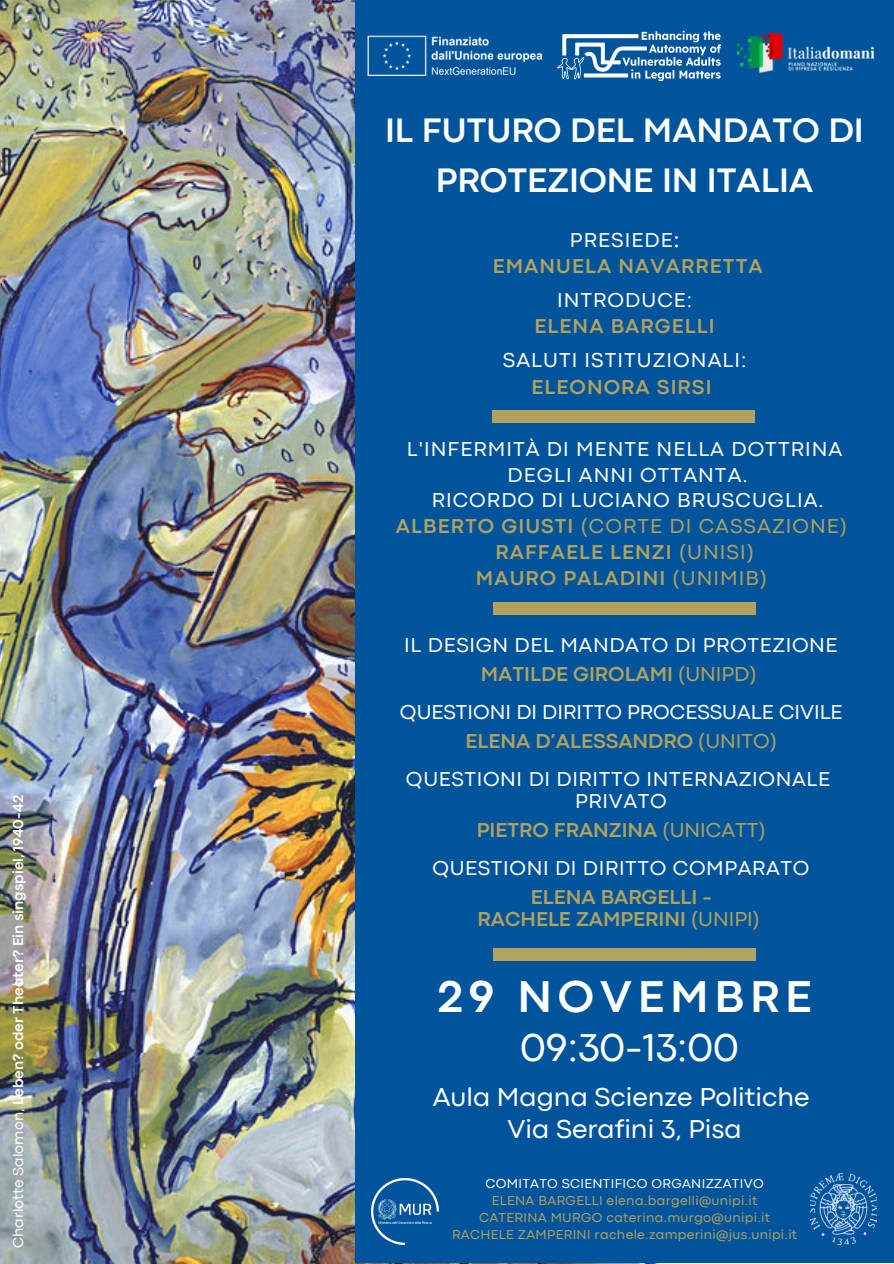
<style>
.page{position:relative;width:894px;height:1264px;background:#fff}
.page>*{position:absolute;margin:0;border:0;box-sizing:border-box;transform-origin:0 0}
.t1{font:700 46.5px "Codec Pro";letter-spacing:.125em;color:#fff}
.t2{font:40.5px "Codec Pro";color:#fff}
.t3{font:700 35.4px/49.5px "Codec Pro";color:#fff;text-align:center}
.t4{font:27px/31.5px "Codec Pro";color:#fff;text-align:center}
.t5{font:21px/25.8px "Codec Pro";letter-spacing:.05em;color:#fff;text-align:center}
.t6{font:700 21px/21.9px "Codec Pro";color:#b1a25d;text-align:center}
.t7{font:21px/21.9px "Codec Pro";letter-spacing:.03em;color:#fff;text-align:center}
.t8{font:700 21px/26.4px "Codec Pro";letter-spacing:.05em;color:#b1a25d;text-align:center}
.t9{font:21px "Codec Pro";color:#fff}
.t10{font:700 15px "Codec Pro";color:#fff}
.t11{font:13.5px "Codec Pro";letter-spacing:.025em;color:#b1a25d}
.t12{font:13.5px "Codec Pro";letter-spacing:.025em;color:#fff}
.s1{font-weight:400}
.s2{font-weight:400;color:#fff}
.s3{color:#fff}
.s4{font-weight:700;color:#b1a25d}
.s5{color:#b1a25d}
</style>
<div class="page">
<img style="left:0;top:0;width:659px;height:1263px">
<div style="left:355px;top:0;width:538px;height:1262px;background:#00549c"></div>
<div style="left:493px;top:602px;width:262px;height:13px;background:#b1a25d"></div>
<img style="left:737px;top:32px;width:138px;height:42px">
<div style="left:492px;top:410px;width:262px;height:13px;background:#b1a25d"></div>
<div style="left:493px;top:948px;width:262px;height:13px;background:#b1a25d"></div>
<img style="left:557px;top:31px;width:164px;height:50px">
<img style="left:810px;top:1173px;width:66px;height:71px">
<img style="left:367px;top:35px;width:176px;height:41px">
<img style="left:371px;top:1178px;width:67px;height:66px">
<p class="t10" style="left:13px;top:1247px;width:454px;rotate:-90deg"><span class="s1">Charlotte Salomon,</span> Leben? oder Theater? Ein singspiel, 1940-42</p>
<p class="t3" style="left:385px;top:108px;width:480px">IL FUTURO DEL MANDATO DI<br>PROTEZIONE IN ITALIA</p>
<h1 class="t8" style="left:492px;top:228px;width:271px"><span class="s2">PRESIEDE</span><span class="s3">:<br></span>EMANUELA NAVARRETTA</h1>
<h2 class="t8" style="left:534px;top:288px;width:181px"><span class="s2">INTRODUCE:<br></span>ELENA BARGELLI</h2>
<h4 class="t5" style="left:502px;top:348px;width:245px;line-height:26.4px">SALUTI ISTITUZIONALI:<br><span class="s4">ELEONORA SIRSI</span></h4>
<p class="t5" style="left:396px;top:437px;width:452px">L'INFERMITÀ DI MENTE NELLA DOTTRINA<br>DEGLI ANNI OTTANTA.<br>RICORDO DI LUCIANO BRUSCUGLIA.<br><span class="s4">ALBERTO GIUSTI</span> <span class="s5">(CORTE DI CASSAZIONE)<br></span><span class="s4">RAFFAELE LENZI</span> <span class="s5">(UNISI)<br></span><span class="s4">MAURO PALADINI</span> <span class="s5">(UNIMIB)</span></p>
<h6 class="t7" style="left:404px;top:635px;width:434px">IL DESIGN DEL MANDATO DI PROTEZIONE</h6>
<p class="t6" style="left:480px;top:665px;width:277px">MATILDE GIROLAMI <span class="s1">(UNIPD)</span></p>
<p class="t9" style="left:400px;top:704px;width:444px">QUESTIONI DI DIRITTO PROCESSUALE CIVILE</p>
<p class="t6" style="left:465px;top:731px;width:312px">ELENA D’ALESSANDRO <span class="s1">(UNITO)</span></p>
<h3 class="t7" style="left:406px;top:769px;width:425px">QUESTIONI DI DIRITTO INTERNAZIONALE<br>PRIVATO</h3>
<h5 class="t6" style="left:476px;top:820px;width:290px">PIETRO FRANZINA <span class="s1">(UNICATT)</span></h5>
<h5 class="t7" style="left:432px;top:858px;width:378px">QUESTIONI DI DIRITTO COMPARATO</h5>
<h5 class="t6" style="left:477px;top:887px;width:283px">ELENA BARGELLI -<br>RACHELE ZAMPERINI <span class="s1">(UNIPI)</span></h5>
<h5 class="t1" style="left:437px;top:979px;width:376px">29 NOVEMBRE</h5>
<h5 class="t2" style="left:520px;top:1032px;width:220px">09:30-13:00</h5>
<h5 class="t4" style="left:432px;top:1083px;width:378px">Aula Magna Scienze Politiche<br>Via Serafini 3, Pisa</h5>
<h5 class="t12" style="left:485px;top:1178px;width:279px">COMITATO SCIENTIFICO ORGANIZZATIVO</h5>
<h5 class="t11" style="left:491px;top:1195px;width:267px">ELENA BARGELLI elena.bargelli@unipi.it</h5>
<h5 class="t11" style="left:479px;top:1212px;width:292px">CATERINA MURGO caterina.murgo@unipi.it</h5>
<h5 class="t11" style="left:452px;top:1229px;width:346px">RACHELE ZAMPERINI rachele.zamperini@jus.unipi.it</h5>
</div>
